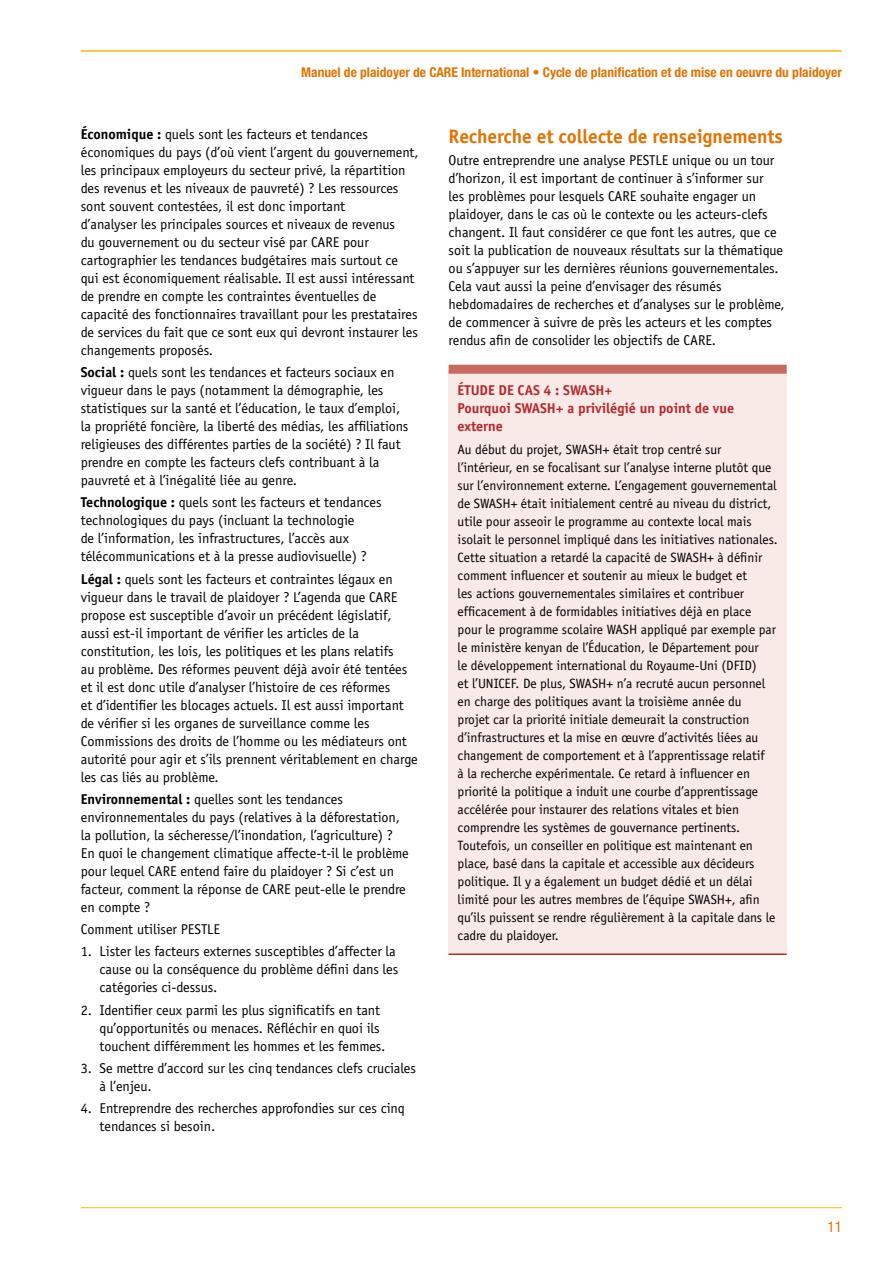
<style>
.page{position:relative;width:893px;height:1263px;background:#fff}
.page>*{position:absolute;margin:0;border:0;box-sizing:border-box;transform-origin:0 0}
.t1{font:700 19.5px "Officina Sans";letter-spacing:-.005em;color:#e27300}
.t2{font:condensed 15px "Helvetica Neue";color:#e27300}
.t3{font:14.25px/18px "Officina Sans";letter-spacing:-.005em;color:#000}
.t4{font:700 14.25px/18px "Officina Sans";letter-spacing:-.005em;color:#b4292d}
.t5{font:13.5px/18px "Officina Sans";letter-spacing:-.005em;color:#000}
.t6{font:700 condensed 13.5px "Helvetica Neue";color:#e27300}
.s1{font-weight:700}
</style>
<div class="page">
<div style="left:449px;top:370px;width:338px;height:584px;background:#f8eae7"></div>
<hr style="left:81px;top:1207px;width:761px;height:1px;background:#fbba00">
<hr style="left:81px;top:50px;width:761px;height:2px;background:#fbba00">
<div style="left:449px;top:365px;width:338px;height:9px;background:#c96a5e"></div>
<hr style="left:449px;top:953px;width:338px;height:2px;background:#b4292d">
<p class="t6" style="left:301px;top:64px;width:542px">Manuel de plaidoyer de CARE International • Cycle de planification et de mise en oeuvre du plaidoyer</p>
<p class="t3" style="left:81px;top:125px;width:340px"><span class="s1">Économique :</span> quels sont les facteurs et tendances économiques du pays (d’où vient l’argent du gouvernement, les principaux employeurs du secteur privé, la répartition des revenus et les niveaux de pauvreté) ? Les ressources sont souvent contestées, il est donc important<br>d’analyser les principales sources et niveaux de revenus<br>du gouvernement ou du secteur visé par CARE pour cartographier les tendances budgétaires mais surtout ce qui est économiquement réalisable. Il est aussi intéressant de prendre en compte les contraintes éventuelles de capacité des fonctionnaires travaillant pour les prestataires de services du fait que ce sont eux qui devront instaurer les changements proposés.</p>
<p class="t3" style="left:81px;top:363px;width:329px"><span class="s1">Social :</span> quels sont les tendances et facteurs sociaux en vigueur dans le pays (notamment la démographie, les statistiques sur la santé et l’éducation, le taux d’emploi, la propriété foncière, la liberté des médias, les affiliations religieuses des différentes parties de la société) ? Il faut prendre en compte les facteurs clefs contribuant à la pauvreté et à l’inégalité liée au genre.</p>
<p class="t3" style="left:81px;top:493px;width:302px"><span class="s1">Technologique :</span> quels sont les facteurs et tendances technologiques du pays (incluant la technologie<br>de l’information, les infrastructures, l’accès aux télécommunications et à la presse audiovisuelle) ?</p>
<p class="t3" style="left:81px;top:570px;width:338px"><span class="s1">Légal :</span> quels sont les facteurs et contraintes légaux en vigueur dans le travail de plaidoyer ? L’agenda que CARE propose est susceptible d’avoir un précédent législatif, aussi est-il important de vérifier les articles de la constitution, les lois, les politiques et les plans relatifs<br>au problème. Des réformes peuvent déjà avoir été tentées et il est donc utile d’analyser l’histoire de ces réformes<br>et d’identifier les blocages actuels. Il est aussi important de vérifier si les organes de surveillance comme les Commissions des droits de l’homme ou les médiateurs ont autorité pour agir et s’ils prennent véritablement en charge les cas liés au problème.</p>
<p class="t3" style="left:81px;top:790px;width:329px"><span class="s1">Environnemental :</span> quelles sont les tendances environnementales du pays (relatives à la déforestation, la pollution, la sécheresse/l’inondation, l’agriculture) ?<br>En quoi le changement climatique affecte-t-il le problème pour lequel CARE entend faire du plaidoyer ? Si c’est un facteur, comment la réponse de CARE peut-elle le prendre en compte ?</p>
<p class="t3" style="left:81px;top:920px;width:141px">Comment utiliser PESTLE</p>
<p class="t3" style="left:100px;top:942px;width:300px;text-indent:-19px">1. Lister les facteurs externes susceptibles d’affecter la cause ou la conséquence du problème défini dans les catégories ci-dessus.</p>
<p class="t3" style="left:100px;top:1001px;width:287px;text-indent:-19px">2. Identifier ceux parmi les plus significatifs en tant qu’opportunités ou menaces. Réfléchir en quoi ils touchent différemment les hommes et les femmes.</p>
<p class="t3" style="left:100px;top:1059px;width:318px;text-indent:-19px">3. Se mettre d’accord sur les cinq tendances clefs cruciales à l’enjeu.</p>
<p class="t3" style="left:100px;top:1099px;width:307px;text-indent:-19px">4. Entreprendre des recherches approfondies sur ces cinq tendances si besoin.</p>
<h1 class="t1" style="left:449px;top:124px;width:336px">Recherche et collecte de renseignements</h1>
<p class="t3" style="left:449px;top:151px;width:338px">Outre entreprendre une analyse PESTLE unique ou un tour d’horizon, il est important de continuer à s’informer sur<br>les problèmes pour lesquels CARE souhaite engager un plaidoyer, dans le cas où le contexte ou les acteurs-clefs changent. Il faut considérer ce que font les autres, que ce soit la publication de nouveaux résultats sur la thématique ou s’appuyer sur les dernières réunions gouvernementales.<br>Cela vaut aussi la peine d’envisager des résumés hebdomadaires de recherches et d’analyses sur le problème, de commencer à suivre de près les acteurs et les comptes rendus afin de consolider les objectifs de CARE.</p>
<p class="t4" style="left:458px;top:381px;width:278px">ÉTUDE DE CAS 4 : SWASH+<br>Pourquoi SWASH+ a privilégié un point de vue externe</p>
<p class="t5" style="left:458px;top:440px;width:322px">Au début du projet, SWASH+ était trop centré sur l’intérieur, en se focalisant sur l’analyse interne plutôt que sur l’environnement externe. L’engagement gouvernemental de SWASH+ était initialement centré au niveau du district, utile pour asseoir le programme au contexte local mais isolait le personnel impliqué dans les initiatives nationales.<br>Cette situation a retardé la capacité de SWASH+ à définir comment influencer et soutenir au mieux le budget et<br>les actions gouvernementales similaires et contribuer efficacement à de formidables initiatives déjà en place pour le programme scolaire WASH appliqué par exemple par le ministère kenyan de l’Éducation, le Département pour<br>le développement international du Royaume-Uni (DFID)<br>et l’UNICEF. De plus, SWASH+ n’a recruté aucun personnel en charge des politiques avant la troisième année du<br>projet car la priorité initiale demeurait la construction d’infrastructures et la mise en œuvre d’activités liées au changement de comportement et à l’apprentissage relatif<br>à la recherche expérimentale. Ce retard à influencer en priorité la politique a induit une courbe d’apprentissage accélérée pour instaurer des relations vitales et bien comprendre les systèmes de gouvernance pertinents.<br>Toutefois, un conseiller en politique est maintenant en place, basé dans la capitale et accessible aux décideurs politique. Il y a également un budget dédié et un délai limité pour les autres membres de l’équipe SWASH+, afin qu’ils puissent se rendre régulièrement à la capitale dans le cadre du plaidoyer.</p>
<p class="t2" style="left:827px;top:1218px;width:16px">11</p>
</div>
